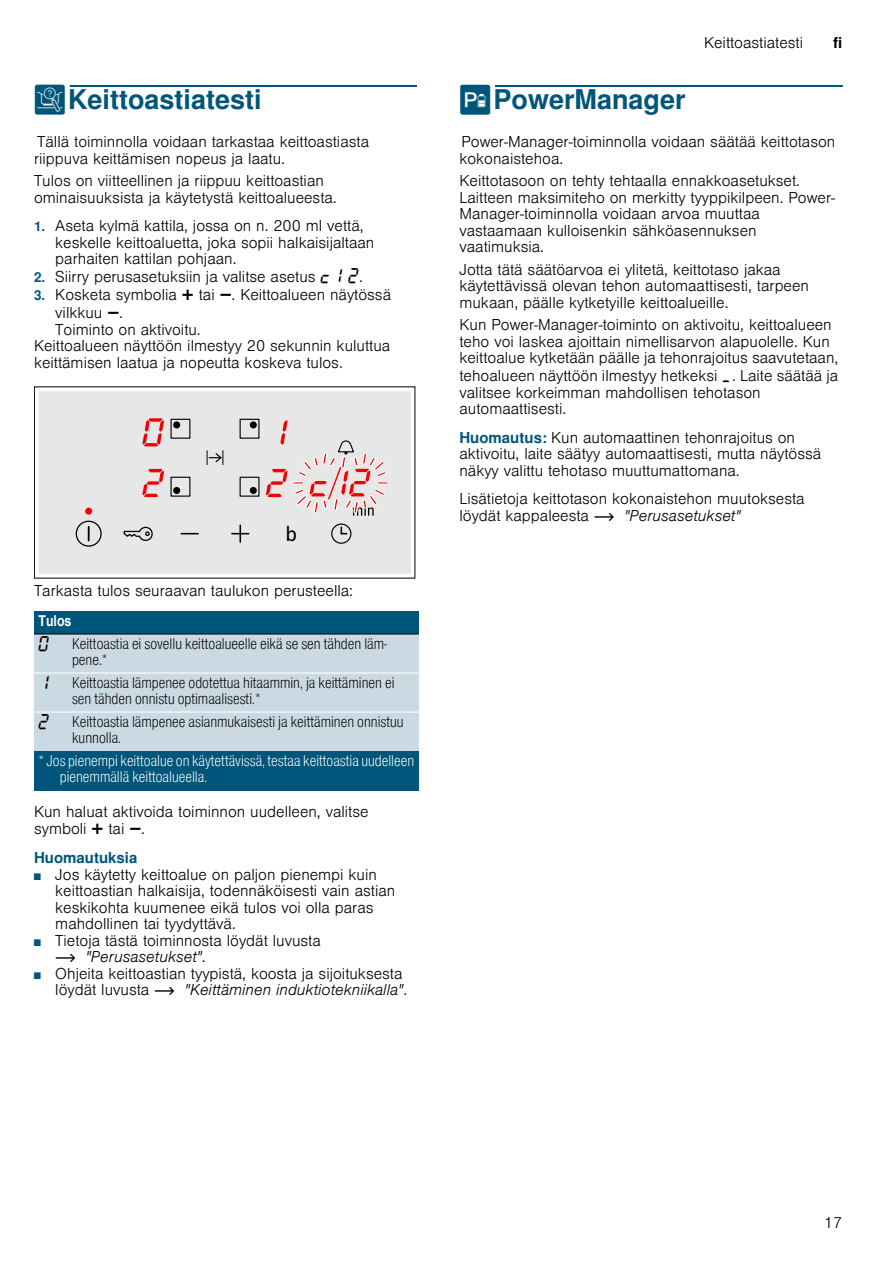
<style>
.page{position:relative;width:893px;height:1263px;background:#fff}
.page>*{position:absolute;margin:0;border:0;box-sizing:border-box;transform-origin:0 0}
.t1{font:700 27px "Nimbus San L";color:#00567a}
.t2{font:16.5px "BSH Symb All";color:#000}
.t3{font:300 15px/16.5px "Nimbus San L";color:#000}
.t4{font:15px/16.5px "Nimbus San L Lig Con";color:#000}
.t5{font:15px/16.5px "Nimbus San L Lig Con";color:#fff}
.t6{font:700 15px "Nimbus San L";color:#00567a}
.t7{font:15px "Nimbus San L Bol Con";color:#fff}
.t8{font:700 15px "Nimbus San L";color:#000}
.s1{font-family:"BSH Symb PG2";font-weight:400}
.s2{font-weight:700;font-size:13.5px;color:#00567a}
.s3{font-family:"BSH Symb All";font-weight:400;font-size:16.5px}
.s4{font-family:"BSH Symb Gaggenau";font-weight:400;font-size:16.5px}
.s5{font-size:9px;color:#00567a}
.s6{font-family:"BSH Symb PH1";font-weight:400}
.s7{font-style:italic}
.s8{font-weight:700;color:#00567a}
</style>
<div class="page">
<div style="left:70px;top:85px;width:347px;height:2px;border:1px solid #00567a"></div>
<div style="left:495px;top:85px;width:347px;height:2px;border:1px solid #00567a"></div>
<div style="left:34px;top:611px;width:384px;height:23px;background:#00567a"></div>
<div style="left:34px;top:634px;width:34px;height:39px;background:#cbd9e3"></div>
<div style="left:68px;top:634px;width:350px;height:39px;background:#cbd9e3"></div>
<div style="left:34px;top:673px;width:34px;height:39px;background:#cbd9e3"></div>
<div style="left:68px;top:673px;width:350px;height:39px;background:#cbd9e3"></div>
<div style="left:34px;top:712px;width:34px;height:39px;background:#cbd9e3"></div>
<div style="left:68px;top:712px;width:350px;height:39px;background:#cbd9e3"></div>
<div style="left:34px;top:751px;width:384px;height:39px;background:#00567a"></div>
<hr style="left:34px;top:634px;width:384px;height:1px;background:#000">
<hr style="left:34px;top:672px;width:384px;height:1px;background:#fff">
<hr style="left:34px;top:711px;width:384px;height:1px;background:#fff">
<div style="left:38px;top:391px;width:373px;height:183px;background:#e7e7e7"></div>
<div style="left:76px;top:521px;width:26px;height:26px;border:1px solid #000;border-radius:50%"></div>
<div style="left:250px;top:487px;width:7px;height:7px;background:#000;border-radius:50%"></div>
<div style="left:173px;top:487px;width:7px;height:7px;background:#000;border-radius:50%"></div>
<svg style="left:88px;top:527px;width:2px;height:14px"></svg>
<div style="left:173px;top:421px;width:7px;height:7px;background:#000;border-radius:50%"></div>
<div style="left:250px;top:421px;width:7px;height:7px;background:#000;border-radius:50%"></div>
<svg style="left:181px;top:533px;width:17px;height:1px"></svg>
<svg style="left:232px;top:525px;width:17px;height:17px"></svg>
<div style="left:331px;top:523px;width:20px;height:21px;border:1px solid #000;border-radius:50%"></div>
<svg style="left:340px;top:527px;width:7px;height:7px"></svg>
<svg style="left:206px;top:451px;width:17px;height:14px"></svg>
<svg style="left:123px;top:525px;width:31px;height:18px"></svg>
<div style="left:85px;top:508px;width:7px;height:7px;background:#f40000;border-radius:50%"></div>
<svg style="left:142px;top:418px;width:23px;height:28px"></svg>
<svg style="left:142px;top:469px;width:23px;height:28px"></svg>
<svg style="left:266px;top:418px;width:124px;height:98px;background:#e7d4d4"></svg>
<svg style="left:287px;top:526px;width:9px;height:15px"></svg>
<h1 class="t1" style="left:34px;top:83px;width:229px"><span class="s1">t</span>Keittoastiatesti</h1>
<p class="t3" style="left:34px;top:132px;width:336px">Tällä toiminnolla voidaan tarkastaa keittoastiasta riippuva keittämisen nopeus ja laatu.</p>
<p class="t3" style="left:34px;top:171px;width:304px">Tulos on viitteellinen ja riippuu keittoastian ominaisuuksista ja käytetystä keittoalueesta.</p>
<p class="t3" style="left:55px;top:216px;width:320px;text-indent:-21px"><span class="s2">1.</span> Aseta kylmä kattila, jossa on n. 200 ml vettä, keskelle keittoaluetta, joka sopii halkaisijaltaan parhaiten kattilan pohjaan.</p>
<p class="t3" style="left:34px;top:267px;width:330px"><span class="s2">2.</span> Siirry perusasetuksiin ja valitse asetus <span class="s3">™‚ ƒ</span>.</p>
<p class="t3" style="left:34px;top:285px;width:358px"><span class="s2">3.</span> Kosketa symbolia <span class="s4">@</span> tai <span class="s4">A</span>. Keittoalueen näytössä</p>
<p class="t3" style="left:55px;top:303px;width:69px">vilkkuu <span class="s4">A</span>.</p>
<p class="t3" style="left:55px;top:320px;width:147px">Toiminto on aktivoitu.</p>
<p class="t3" style="left:34px;top:336px;width:358px">Keittoalueen näyttöön ilmestyy 20 sekunnin kuluttua</p>
<p class="t3" style="left:34px;top:353px;width:310px">keittämisen laatua ja nopeutta koskeva tulos.</p>
<p class="t3" style="left:34px;top:581px;width:320px">Tarkasta tulos seuraavan taulukon perusteella:</p>
<p class="t7" style="left:39px;top:611px;width:34px">Tulos</p>
<p class="t2" style="left:39px;top:635px;width:13px">‹</p>
<p class="t4" style="left:72px;top:634px;width:316px">Keittoastia ei sovellu keittoalueelle eikä se sen tähden läm&shy;pene.*</p>
<p class="t2" style="left:39px;top:674px;width:13px">‚</p>
<p class="t4" style="left:72px;top:673px;width:324px">Keittoastia lämpenee odotettua hitaammin, ja keittäminen ei sen tähden onnistu optimaalisesti.*</p>
<p class="t2" style="left:39px;top:713px;width:13px">ƒ</p>
<p class="t4" style="left:72px;top:712px;width:333px">Keittoastia lämpenee asianmukaisesti ja keittäminen onnistuu kunnolla.</p>
<p class="t5" style="left:60px;top:751px;width:356px;text-indent:-21px">* Jos pienempi keittoalue on käytettävissä, testaa keittoastia uudelleen pienemmällä keittoalueella.</p>
<p class="t3" style="left:34px;top:801px;width:336px;line-height:17.5px">Kun haluat aktivoida toiminnon uudelleen, valitse symboli <span class="s4">@</span> tai <span class="s4">A</span>.</p>
<p class="t6" style="left:34px;top:848px;width:105px">Huomautuksia</p>
<p class="t3" style="left:55px;top:864px;width:341px;text-indent:-21px"><span class="s5">■</span> Jos käytetty keittoalue on paljon pienempi kuin keittoastian halkaisija, todennäköisesti vain astian keskikohta kuumenee eikä tulos voi olla paras mahdollinen tai tyydyttävä.</p>
<p class="t3" style="left:55px;top:930px;width:267px;text-indent:-21px"><span class="s5">■</span> Tietoja tästä toiminnosta löydät luvusta <span class="s6">~</span> <span class="s7">"Perusasetukset"</span>.</p>
<p class="t3" style="left:55px;top:963px;width:353px;text-indent:-21px"><span class="s5">■</span> Ohjeita keittoastian tyypistä, koosta ja sijoituksesta löydät luvusta <span class="s6">~</span> <span class="s7">"Keittäminen induktiotekniikalla"</span>.</p>
<p class="t3" style="left:704px;top:33px;width:101px">Keittoastiatesti</p>
<p class="t8" style="left:833px;top:34px;width:11px">fi</p>
<h1 class="t1" style="left:459px;top:83px;width:228px"><span class="s1">h</span>PowerManager</h1>
<p class="t3" style="left:459px;top:132px;width:377px">Power-Manager-toiminnolla voidaan säätää keittotason kokonaistehoa.</p>
<p class="t3" style="left:459px;top:171px;width:377px">Keittotasoon on tehty tehtaalla ennakkoasetukset.<br>Laitteen maksimiteho on merkitty tyyppikilpeen. Power-Manager-toiminnolla voidaan arvoa muuttaa vastaamaan kulloisenkin sähköasennuksen vaatimuksia.</p>
<p class="t3" style="left:459px;top:260px;width:351px">Jotta tätä säätöarvoa ei ylitetä, keittotaso jakaa käytettävissä olevan tehon automaattisesti, tarpeen mukaan, päälle kytketyille keittoalueille.</p>
<p class="t3" style="left:459px;top:315px;width:380px">Kun Power-Manager-toiminto on aktivoitu, keittoalueen teho voi laskea ajoittain nimellisarvon alapuolelle. Kun keittoalue kytketään päälle ja tehonrajoitus saavutetaan, tehoalueen näyttöön ilmestyy hetkeksi <span class="s3">¬</span>. Laite säätää ja valitsee korkeimman mahdollisen tehotason automaattisesti.</p>
<p class="t3" style="left:459px;top:428px;width:363px"><span class="s8">Huomautus:</span> Kun automaattinen tehonrajoitus on aktivoitu, laite säätyy automaattisesti, mutta näytössä näkyy valittu tehotaso muuttumattomana.</p>
<p class="t3" style="left:459px;top:489px;width:347px">Lisätietoja keittotason kokonaistehon muutoksesta löydät kappaleesta <span class="s6">~</span> <span class="s7">"Perusasetukset"</span></p>
<p class="t3" style="left:824px;top:1213px;width:20px">17</p>
</div>
